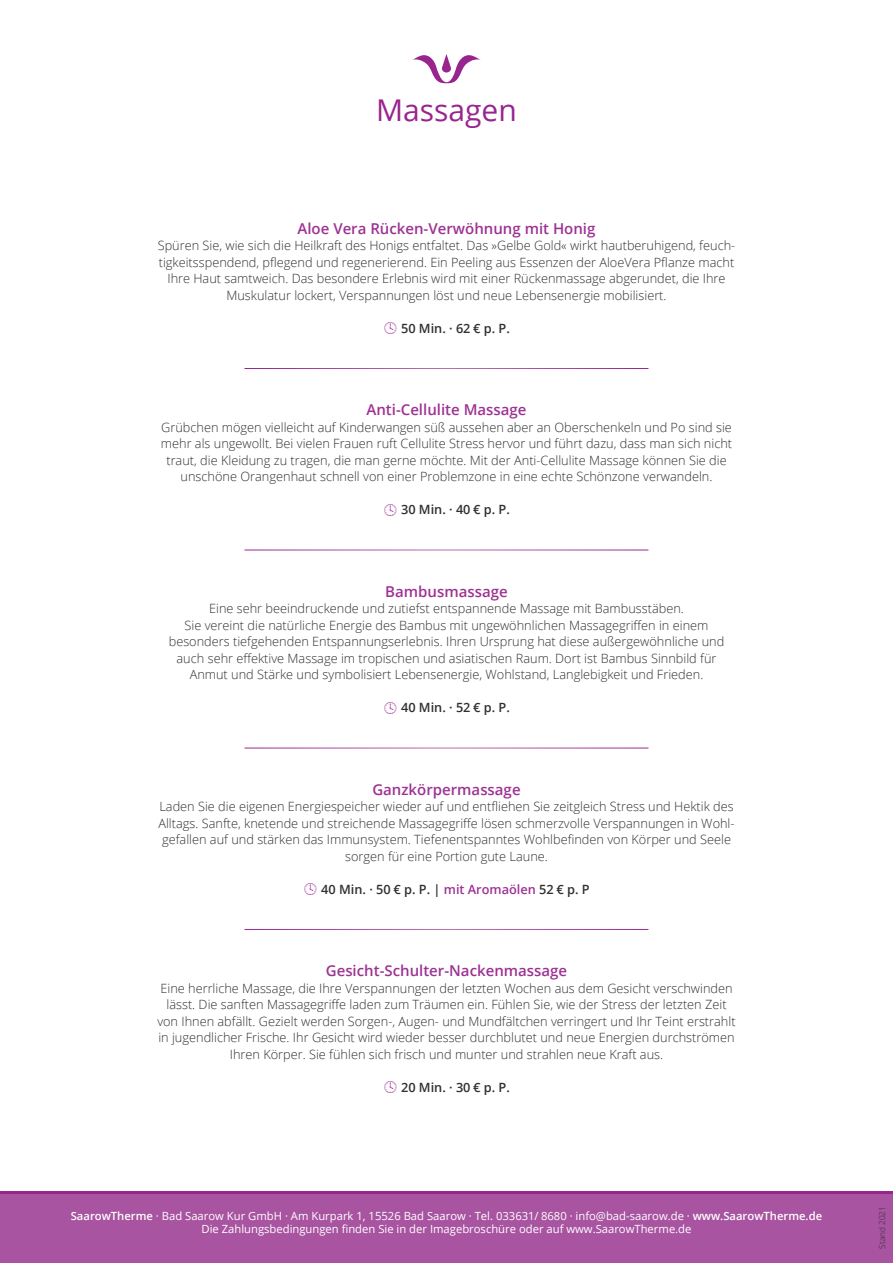
<style>
.page{position:relative;width:893px;height:1263px;background:#fff}
.page>*{position:absolute;margin:0;border:0;box-sizing:border-box;transform-origin:0 0}
.t1{font:30px "Open Sans";color:#99248e}
.t2{font:600 15px "Open Sans";color:#9d3293}
.t3{font:300 12.75px/16.5px "Open Sans";color:#312f30;text-align:center}
.t4{font:600 12.75px "Open Sans";color:#312f30}
.t5{font:11.25px/13.5px "Open Sans";color:#fff;text-align:center}
.t6{font:300 8.25px "Open Sans";color:#312f30}
.s1{color:#9d3293}
.s2{font-weight:600}
</style>
<div class="page">
<div style="left:0;top:1191px;width:893px;height:72px;background:#a854a1"></div>
<svg style="left:412px;top:54px;width:69px;height:29px"></svg>
<hr style="left:0;top:1191px;width:893px;height:3px;background:#99248e">
<h1 class="t1" style="left:376px;top:90px;width:142px">Massagen</h1>
<p class="t2" style="left:298px;top:218px;width:299px">Aloe Vera Rücken-Verwöhnung mit Honig</p>
<p class="t3" style="left:158px;top:237px;width:579px">Spüren Sie, wie sich die Heilkraft des Honigs entfaltet. Das »Gelbe Gold« wirkt hautberuhigend, feuch&shy;tigkeitsspendend, pflegend und regenerierend. Ein Peeling aus Essenzen der AloeVera Pflanze macht Ihre Haut samtweich. Das besondere Erlebnis wird mit einer Rückenmassage abgerundet, die Ihre Muskulatur lockert, Verspannungen löst und neue Lebensenergie mobilisiert.</p>
<p class="t4" style="left:401px;top:319px;width:110px">50 Min. · 62 € p. P.</p>
<p class="t2" style="left:366px;top:399px;width:162px">Anti-Cellulite Massage</p>
<p class="t3" style="left:161px;top:418px;width:573px">Grübchen mögen vielleicht auf Kinderwangen süß aussehen aber an Oberschenkeln und Po sind sie mehr als ungewollt. Bei vielen Frauen ruft Cellulite Stress hervor und führt dazu, dass man sich nicht traut, die Kleidung zu tragen, die man gerne möchte. Mit der Anti-Cellulite Massage können Sie die unschöne Orangenhaut schnell von einer Problemzone in eine echte Schönzone verwandeln.</p>
<p class="t4" style="left:401px;top:501px;width:110px">30 Min. · 40 € p. P.</p>
<p class="t2" style="left:385px;top:581px;width:124px">Bambusmassage</p>
<p class="t3" style="left:169px;top:600px;width:557px">Eine sehr beeindruckende und zutiefst entspannende Massage mit Bambusstäben.<br>Sie vereint die natürliche Energie des Bambus mit ungewöhnlichen Massagegriffen in einem besonders tiefgehenden Entspannungserlebnis. Ihren Ursprung hat diese außergewöhnliche und auch sehr effektive Massage im tropischen und asiatischen Raum. Dort ist Bambus Sinnbild für Anmut und Stärke und symbolisiert Lebensenergie, Wohlstand, Langlebigkeit und Frieden.</p>
<p class="t4" style="left:401px;top:699px;width:110px">40 Min. · 52 € p. P.</p>
<p class="t2" style="left:372px;top:779px;width:150px">Ganzkörpermassage</p>
<p class="t3" style="left:158px;top:798px;width:578px">Laden Sie die eigenen Energiespeicher wieder auf und entfliehen Sie zeitgleich Stress und Hektik des Alltags. Sanfte, knetende und streichende Massagegriffe lösen schmerzvolle Verspannungen in Wohl&shy;gefallen auf und stärken das Immunsystem. Tiefenentspanntes Wohlbefinden von Körper und Seele sorgen für eine Portion gute Laune.</p>
<p class="t4" style="left:321px;top:880px;width:270px">40 Min. · 50 € p. P. | <span class="s1">mit Aromaölen</span> 52 € p. P</p>
<p class="t2" style="left:326px;top:960px;width:243px">Gesicht-Schulter-Nackenmassage</p>
<p class="t3" style="left:157px;top:979px;width:580px">Eine herrliche Massage, die Ihre Verspannungen der letzten Wochen aus dem Gesicht verschwinden lässt. Die sanften Massagegriffe laden zum Träumen ein. Fühlen Sie, wie der Stress der letzten Zeit von Ihnen abfällt. Gezielt werden Sorgen-, Augen- und Mundfältchen verringert und Ihr Teint erstrahlt in jugendlicher Frische. Ihr Gesicht wird wieder besser durchblutet und neue Energien durchströmen Ihren Körper. Sie fühlen sich frisch und munter und strahlen neue Kraft aus.</p>
<p class="t4" style="left:401px;top:1078px;width:110px">20 Min. · 30 € p. P.</p>
<p class="t5" style="left:71px;top:1208px;width:753px"><span class="s2">SaarowTherme</span> · Bad Saarow Kur GmbH · Am Kurpark 1, 15526 Bad Saarow · Tel. 033631/ 8680 · info@bad-saarow.de · <span class="s2">www.SaarowTherme.de<br></span>Die Zahlungsbedingungen finden Sie in der Imagebroschüre oder auf www.SaarowTherme.de</p>
<p class="t6" style="left:876px;top:1248px;width:44px;rotate:-90deg">Stand 2021</p>
</div>
